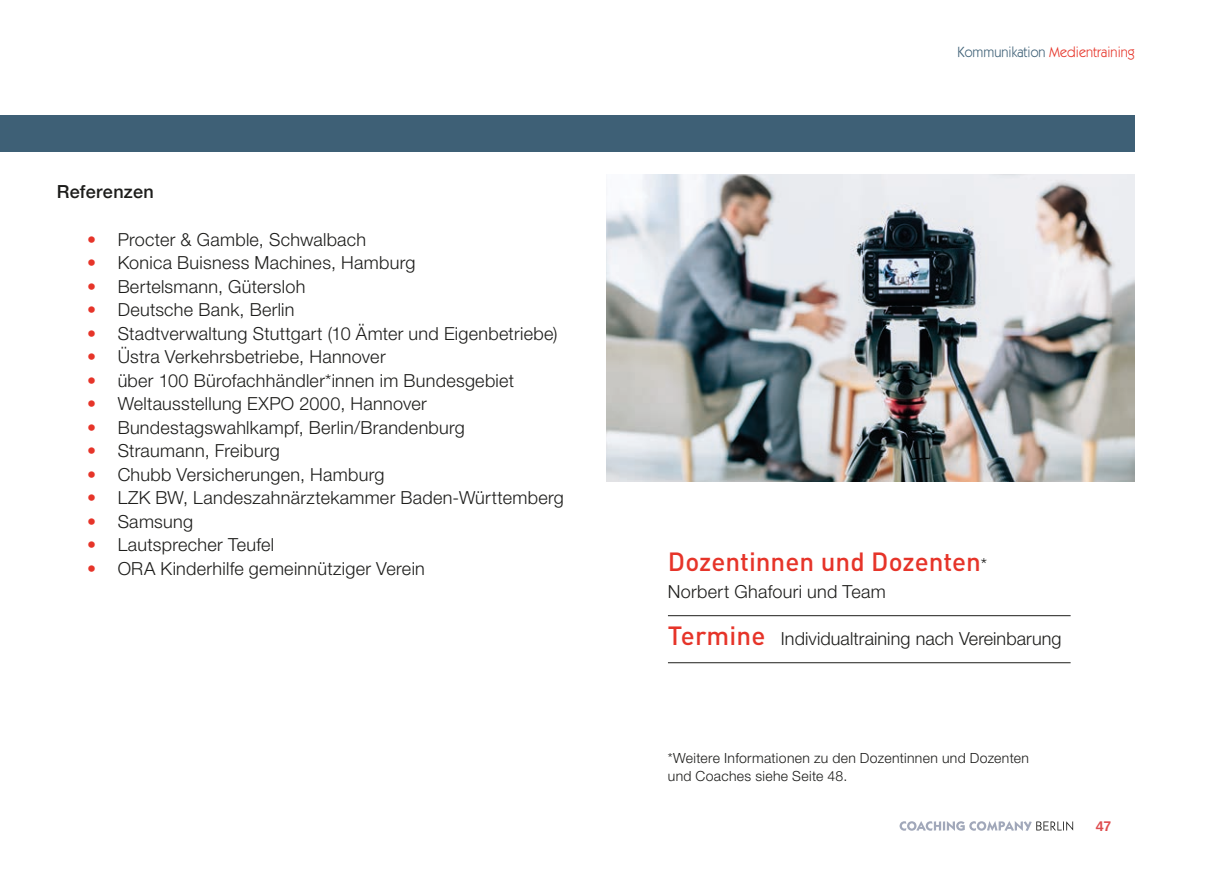
<style>
.page{position:relative;width:1208px;height:874px;background:#fff}
.page>*{position:absolute;margin:0;border:0;box-sizing:border-box;transform-origin:0 0}
.t1{font:500 26px "DIN Pro";color:#e63429}
.t2{font:300 18px "Helvetica Neue LT Pro";letter-spacing:.015em;color:#1d1d1b}
.t3{font:500 18px "Helvetica Neue";letter-spacing:.02em;color:#1d1d1b}
.t4{font:14.6px "ITC Kabel Std";letter-spacing:.005em;color:#e63429;scale:.95 1}
.t5{font:300 14px/17.6px "Helvetica Neue LT Pro";letter-spacing:.025em;color:#1d1d1b}
.t6{font:700 14px "Liberation Sans";color:#de4d4f}
.s1{color:#e63429}
.s2{color:#3e6076}
.s3{font-family:"Helvetica Neue LT Pro";font-weight:300;font-size:18px;color:#1d1d1b}
.s4{font-family:"DIN Pro";font-weight:500;font-size:26px;color:#e63429}
</style>
<div class="page">
<svg style="left:899px;top:821px;width:174px;height:9px"></svg>
<div style="left:0;top:115px;width:1135px;height:36px;background:#3e6076"></div>
<img style="left:607px;top:175px;width:528px;height:306px">
<hr style="left:668px;top:615px;width:402px;height:1px;background:#1d1d1b">
<hr style="left:668px;top:662px;width:402px;height:1px;background:#1d1d1b">
<p class="t3" style="left:57px;top:177px;width:99px">Referenzen</p>
<p class="t2" style="left:87px;top:228px;width:280px"><span class="s1">•</span> Procter &amp; Gamble, Schwalbach</p>
<p class="t2" style="left:87px;top:251px;width:330px"><span class="s1">•</span> Konica Buisness Machines, Hamburg</p>
<p class="t2" style="left:87px;top:275px;width:220px"><span class="s1">•</span> Bertelsmann, Gütersloh</p>
<p class="t2" style="left:87px;top:298px;width:209px"><span class="s1">•</span> Deutsche Bank, Berlin</p>
<p class="t2" style="left:87px;top:322px;width:472px"><span class="s1">•</span> Stadtverwaltung Stuttgart (10 Ämter und Eigenbetriebe)</p>
<p class="t2" style="left:87px;top:345px;width:300px"><span class="s1">•</span> Üstra Verkehrsbetriebe, Hannover</p>
<p class="t2" style="left:87px;top:369px;width:428px"><span class="s1">•</span> über 100 Bürofachhändler*innen im Bundesgebiet</p>
<p class="t2" style="left:87px;top:392px;width:341px"><span class="s1">•</span> Weltausstellung EXPO 2000, Hannover</p>
<p class="t2" style="left:87px;top:416px;width:379px"><span class="s1">•</span> Bundestagswahlkampf, Berlin/Brandenburg</p>
<p class="t2" style="left:87px;top:439px;width:194px"><span class="s1">•</span> Straumann, Freiburg</p>
<p class="t2" style="left:87px;top:463px;width:299px"><span class="s1">•</span> Chubb Versicherungen, Hamburg</p>
<p class="t2" style="left:87px;top:486px;width:478px"><span class="s1">•</span> LZK BW, Landeszahnärztekammer Baden-Württemberg</p>
<p class="t2" style="left:87px;top:510px;width:107px"><span class="s1">•</span> Samsung</p>
<p class="t2" style="left:87px;top:533px;width:188px"><span class="s1">•</span> Lautsprecher Teufel</p>
<p class="t2" style="left:87px;top:557px;width:339px"><span class="s1">•</span> ORA Kinderhilfe gemeinnütziger Verein</p>
<p class="t4" style="left:957px;top:44px;width:188px"><span class="s2">Kommunikation</span> Medientraining</p>
<h1 class="t1" style="left:668px;top:543px;width:320px">Dozentinnen und Dozenten<span class="s3">*</span></h1>
<p class="t2" style="left:668px;top:580px;width:219px">Norbert Ghafouri und Team</p>
<p class="t2" style="left:668px;top:627px;width:395px"><span class="s4">Termine</span> Individualtraining nach Vereinbarung</p>
<p class="t5" style="left:668px;top:748px;width:363px">*Weitere Informationen zu den Dozentinnen und Dozenten und Coaches siehe Seite 48.</p>
<p class="t6" style="left:1095px;top:815px;width:17px">47</p>
</div>
